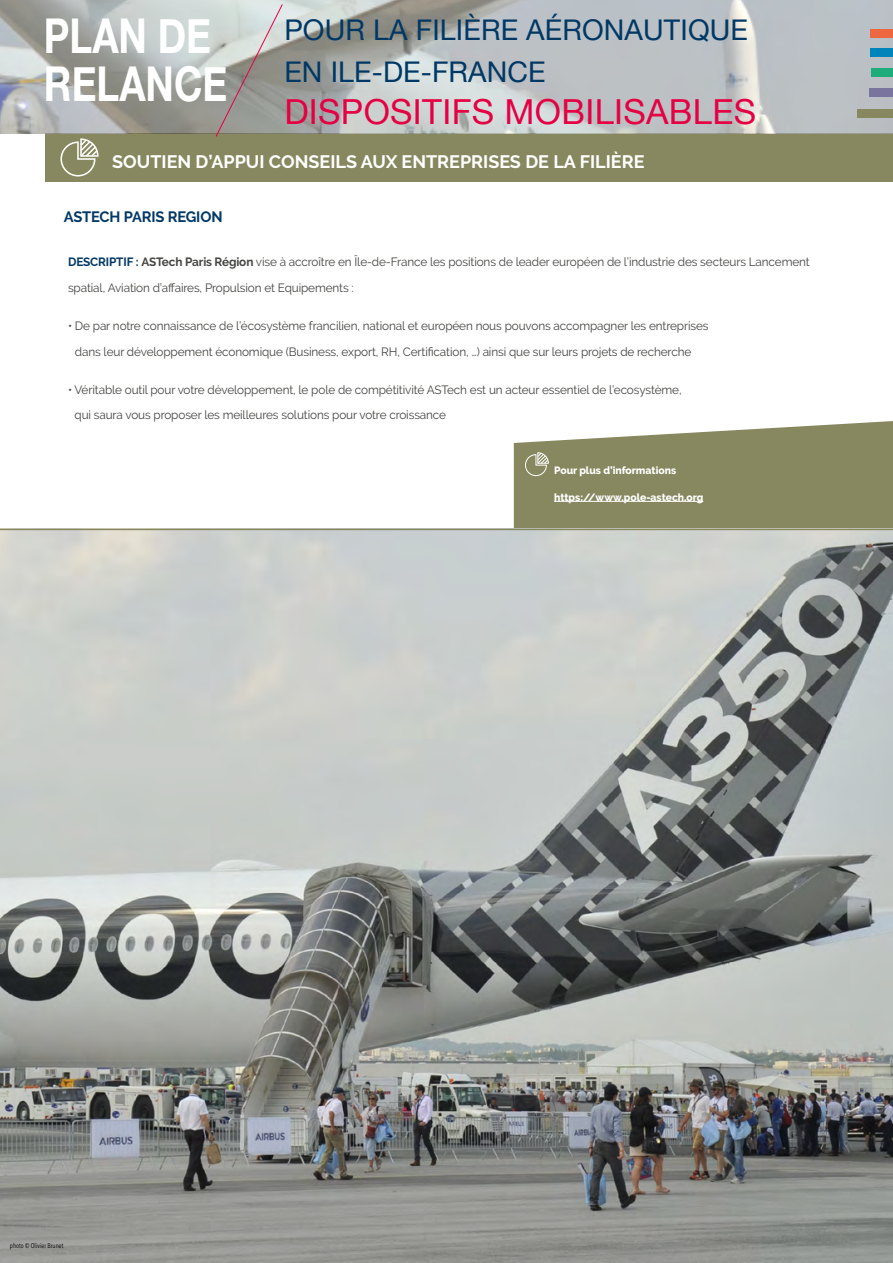
<style>
.page{position:relative;width:893px;height:1263px;background:#fff}
.page>*{position:absolute;margin:0;border:0;box-sizing:border-box;transform-origin:0 0}
.t1{font:700 48px/48px "Helvetica Neue";color:#fff;scale:.8 1}
.t2{font:34.5px "Helvetica Neue";letter-spacing:.01em;color:#e50043}
.t3{font:28.5px/42px "Helvetica Neue";letter-spacing:.005em;color:#003865}
.t4{font:700 18px "Raleway";color:#fff}
.t5{font:700 15px "Raleway";letter-spacing:-.01em;color:#003865}
.t6{font:12px/25.5px "Raleway";letter-spacing:-.01em;color:#444442}
.t7{font:800 10.5px "Raleway";color:#fff}
.t8{font:6.75px "Avenir Next Condensed";color:#000}
.s1{font-weight:700;color:#003865}
.s2{font-weight:700}
</style>
<div class="page">
<div style="left:46px;top:133px;width:847px;height:49px;background:#87885f"></div>
<svg style="left:60px;top:138px;width:39px;height:39px"></svg>
<svg style="left:514px;top:421px;width:379px;height:108px;background:#949570"></svg>
<hr style="left:554px;top:501px;width:149px;height:1px;background:#fff">
<img style="left:0;top:0;width:893px;height:133px">
<svg style="left:215px;top:3px;width:68px;height:134px;background:#afafaa"></svg>
<div style="left:871px;top:29px;width:22px;height:8px;background:#ed6840"></div>
<div style="left:871px;top:49px;width:22px;height:8px;background:#0084b9"></div>
<div style="left:872px;top:68px;width:21px;height:9px;background:#1eac7a"></div>
<div style="left:870px;top:88px;width:23px;height:9px;background:#79759e"></div>
<div style="left:858px;top:110px;width:35px;height:8px;background:#87885f"></div>
<img style="left:0;top:530px;width:893px;height:733px">
<hr style="left:0;top:529px;width:893px;height:1px;background:#87885f">
<h1 class="t1" style="left:44px;top:13px;width:231px">PLAN DE<br>RELANCE</h1>
<h3 class="t3" style="left:284px;top:10px;width:465px">POUR LA FILIÈRE AÉRONAUTIQUE<br>EN ILE-DE-FRANCE</h3>
<h2 class="t2" style="left:284px;top:87px;width:473px">DISPOSITIFS MOBILISABLES</h2>
<h3 class="t4" style="left:112px;top:151px;width:534px">SOUTIEN D’APPUI CONSEILS AUX ENTREPRISES DE LA FILIÈRE</h3>
<p class="t5" style="left:64px;top:209px;width:160px">ASTECH PARIS REGION</p>
<p class="t6" style="left:68px;top:249px;width:743px"><span class="s1">DESCRIPTIF :</span> <span class="s2">ASTech Paris Région</span> vise à accroître en Île-de-France les positions de leader européen de l’industrie des secteurs Lancement spatial, Aviation d’affaires, Propulsion et Equipements :</p>
<p class="t6" style="left:75px;top:313px;width:635px;text-indent:-7px">• De par notre connaissance de l’écosystème francilien, national et européen nous pouvons accompagner les entreprises dans leur développement économique (Business, export, RH, Certification, …) ainsi que sur leurs projets de recherche</p>
<p class="t6" style="left:75px;top:377px;width:609px;text-indent:-6px">• Véritable outil pour votre développement, le pole de compétitivité ASTech est un acteur essentiel de l’ecosystème, qui saura vous proposer les meilleures solutions pour votre croissance</p>
<p class="t8" style="left:10px;top:1240px;width:55px">photo © Olivier Brunet</p>
<p class="t7" style="left:554px;top:464px;width:124px">Pour plus d’informations</p>
<p class="t7" style="left:554px;top:491px;width:151px">https://www.pole-astech.org</p>
</div>
